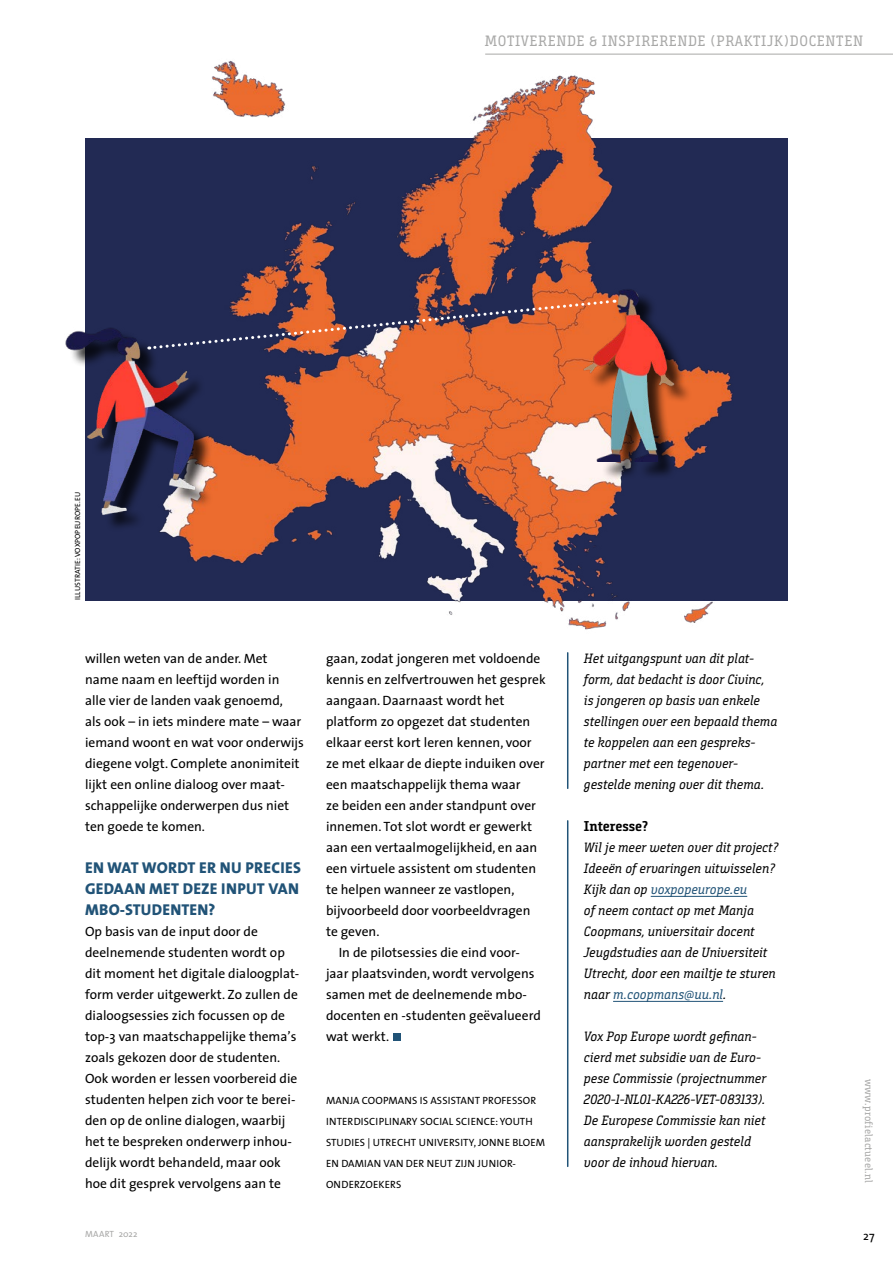
<style>
.page{position:relative;width:893px;height:1263px;background:#fff}
.page>*{position:absolute;margin:0;border:0;box-sizing:border-box;transform-origin:0 0}
.tussenkopjes{font:800 15.75px/21px "The Sans";letter-spacing:.015em;color:#215377}
.t1{font:15px "Bunday Slab";letter-spacing:.045em;color:#a8a8a7}
.kaderrrkop{font:700 14.25px "Bunday Slab";color:#000}
.body_geen_inspringin{font:13.5px/21px "The Sans";color:#000}
.kaderrrrtext{font:italic 13.5px/21px "Bunday Slab";color:#000}
.bodytekst{font:13.5px/21px "The Sans";color:#000}
.t2{font:12px "The Sans";color:#000}
.auteur_aftiteling{font:10.5px/21px "The Sans";letter-spacing:.015em;color:#000}
.t3{font:10.5px "Bunday Slab";letter-spacing:.02em;color:#a8a8a7}
.t4{font:9px "The Sans";letter-spacing:.02em;color:#a8a8a7}
.fotocredit{font:7.5px "The Sans";letter-spacing:.015em;color:#000}
.s1{color:#215377}
</style>
<div class="page">
<hr style="left:485px;top:54px;width:408px;height:1px;background:#a8a8a7">
<div style="left:394px;top:1034px;width:7px;height:7px;background:#215377"></div>
<hr style="left:651px;top:896px;width:96px;height:1px;background:#215377">
<hr style="left:613px;top:1001px;width:110px;height:1px;background:#215377">
<hr style="left:567px;top:653px;width:1px;height:135px;background:#215377">
<hr style="left:567px;top:821px;width:1px;height:345px;background:#215377">
<img style="left:98px;top:53px;width:697px;height:577px">
<div style="left:69px;top:330px;width:144px;height:202px;background:#000;opacity:.75"></div>
<img style="left:65px;top:321px;width:154px;height:195px">
<div style="left:587px;top:291px;width:105px;height:189px;background:#000;opacity:.75"></div>
<img style="left:573px;top:277px;width:119px;height:184px">
<svg style="left:149px;top:298px;width:466px;height:53px;background:#885049"></svg>
<p class="t1" style="left:485px;top:32px;width:380px">MOTIVERENDE &amp; INSPIRERENDE (PRAKTIJK)DOCENTEN</p>
<p class="fotocredit" style="left:71px;top:600px;width:110px;rotate:-90deg">ILLUSTRATIE: VOXPOPEUROPE.EU</p>
<p class="bodytekst" style="left:85px;top:648px;width:220px">willen weten van de ander. Met name naam en leeftijd worden in<br>alle vier de landen vaak genoemd,<br>als ook – in iets mindere mate – waar iemand woont en wat voor onderwijs diegene volgt. Complete anonimiteit lijkt een online dialoog over maat&shy;schappelijke onderwerpen dus niet ten goede te komen.</p>
<p class="tussenkopjes" style="left:85px;top:857px;width:217px">EN WAT WORDT ER NU PRECIES<br>GEDAAN MET DEZE INPUT VAN<br>MBO-STUDENTEN?</p>
<p class="body_geen_inspringin" style="left:85px;top:921px;width:216px">Op basis van de input door de deelnemende studenten wordt op dit moment het digitale dialoogplat&shy;form verder uitgewerkt. Zo zullen de dialoogsessies zich focussen op de top-3 van maatschappelijke thema’s zoals gekozen door de studenten.<br>Ook worden er lessen voorbereid die studenten helpen zich voor te berei&shy;den op de online dialogen, waarbij het te bespreken onderwerp inhou&shy;delijk wordt behandeld, maar ook hoe dit gesprek vervolgens aan te</p>
<p class="body_geen_inspringin" style="left:326px;top:648px;width:221px">gaan, zodat jongeren met voldoende kennis en zelfvertrouwen het gesprek aangaan. Daarnaast wordt het platform zo opgezet dat studenten elkaar eerst kort leren kennen, voor ze met elkaar de diepte induiken over een maatschappelijk thema waar<br>ze beiden een ander standpunt over innemen. Tot slot wordt er gewerkt aan een vertaalmogelijkheid, en aan een virtuele assistent om studenten te helpen wanneer ze vastlopen, bijvoorbeeld door voorbeeldvragen te geven.</p>
<p class="bodytekst" style="left:326px;top:942px;width:216px;text-indent:13px">In de pilotsessies die eind voor&shy;jaar plaatsvinden, wordt vervolgens samen met de deelnemende mbo&shy;docenten en -studenten geëvalueerd wat werkt.</p>
<p class="auteur_aftiteling" style="left:326px;top:1090px;width:221px">MANJA COOPMANS IS ASSISTANT PROFESSOR INTERDISCIPLINARY SOCIAL SCIENCE: YOUTH STUDIES | UTRECHT UNIVERSITY, JONNE BLOEM EN DAMIAN VAN DER NEUT ZIJN JUNIOR-ONDERZOEKERS</p>
<p class="kaderrrrtext" style="left:584px;top:648px;width:195px">Het uitgangspunt van dit plat&shy;form, dat bedacht is door Civinc, is jongeren op basis van enkele stellingen over een bepaald thema te koppelen aan een gespreks&shy;partner met een tegenover&shy;gestelde mening over dit thema.</p>
<p class="kaderrrkop" style="left:584px;top:817px;width:66px">Interesse?</p>
<p class="kaderrrrtext" style="left:584px;top:837px;width:196px">Wil je meer weten over dit project?<br>Ideeën of ervaringen uitwisselen?<br>Kijk dan op <span class="s1">voxpopeurope.eu<br></span>of neem contact op met Manja<br>Coopmans, universitair docent<br>Jeugdstudies aan de Universiteit<br>Utrecht, door een mailtje te sturen naar <span class="s1">m.coopmans@uu.nl</span>.</p>
<p class="kaderrrrtext" style="left:584px;top:1026px;width:184px">Vox Pop Europe wordt gefinan&shy;cierd met subsidie van de Euro&shy;pese Commissie (projectnummer<br>2020-1-NL01-KA226-VET-083133).<br>De Europese Commissie kan niet aansprakelijk worden gesteld voor de inhoud hiervan.</p>
<p class="t3" style="left:875px;top:1079px;width:105px;rotate:90deg">www.profielactueel.nl</p>
<p class="t4" style="left:85px;top:1227px;width:54px">MAART 2022</p>
<p class="t2" style="left:863px;top:1225px;width:13px">27</p>
</div>
